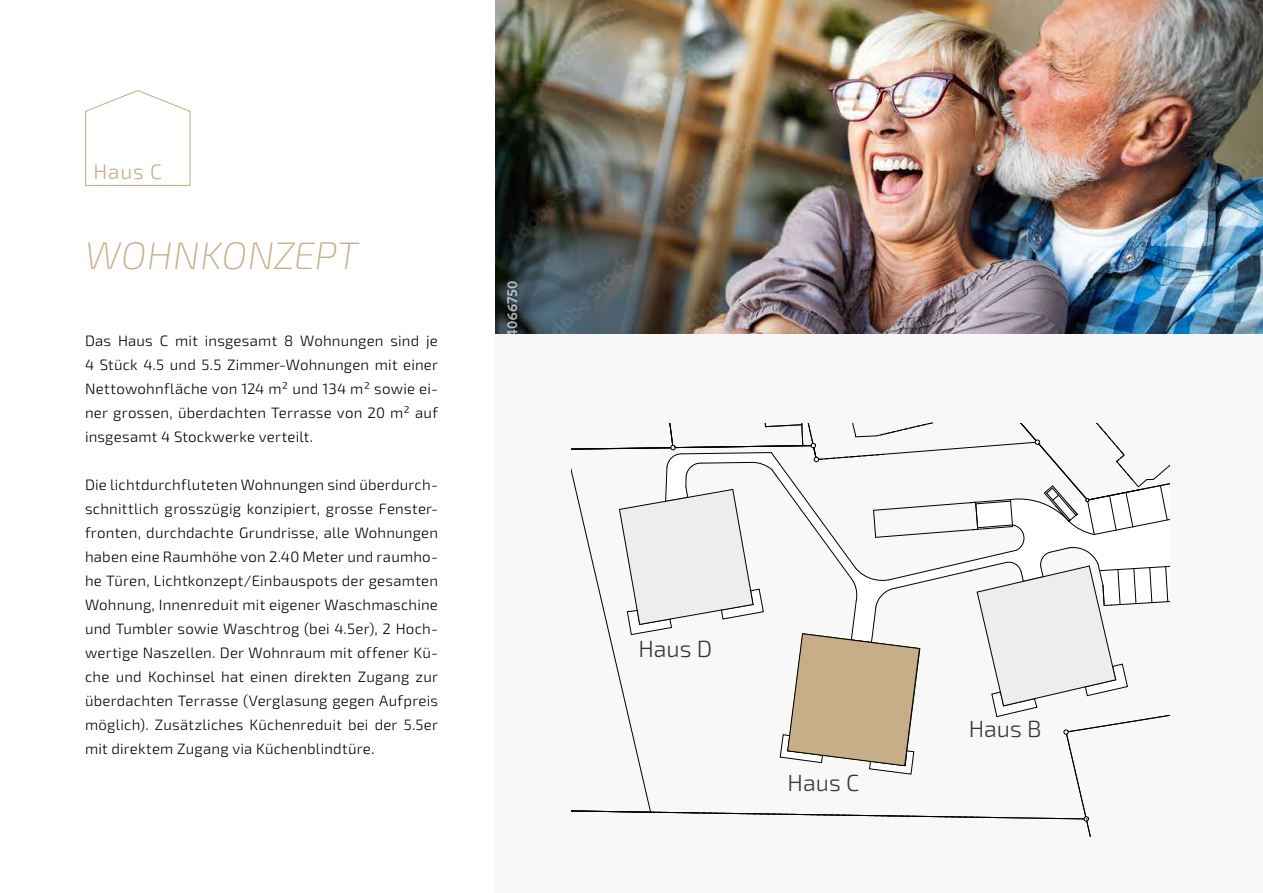
<style>
.page{position:relative;width:1263px;height:893px;background:#fff}
.page>*{position:absolute;margin:0;border:0;box-sizing:border-box;transform-origin:0 0}
.t1{font:italic 200 38.25px "Exo 2";letter-spacing:.005em;color:#c7ae86}
.t2{font:300 23.4px "Exo 2";color:#383836}
.t3{font:300 20.85px "Exo 2";color:#c7ae86}
.t4{font:300 15px/24px "Exo 2";letter-spacing:.015em;color:#000;text-align:justify}
</style>
<div class="page">
<div style="left:496px;top:333px;width:767px;height:560px;background:#f6f6f6"></div>
<img style="left:495px;top:0;width:768px;height:333px">
<svg style="left:85px;top:90px;width:106px;height:96px"></svg>
<svg style="left:572px;top:422px;width:597px;height:415px"></svg>
<h3 class="t3" style="left:93px;top:159px;width:70px">Haus C</h3>
<h1 class="t1" style="left:85px;top:234px;width:275px">WOHNKONZEPT</h1>
<p class="t4" style="left:85px;top:329px;width:354px">Das Haus C mit insgesamt 8 Wohnungen sind je 4 Stück 4.5 und 5.5 Zimmer-Wohnungen mit einer Nettowohnfläche von 124 m² und 134 m² sowie ei&shy;ner grossen, überdachten Terrasse von 20 m² auf insgesamt 4 Stockwerke verteilt.</p>
<p class="t4" style="left:85px;top:473px;width:354px">Die lichtdurchfluteten Wohnungen sind überdurch&shy;schnittlich grosszügig konzipiert, grosse Fenster&shy;fronten, durchdachte Grundrisse, alle Wohnungen haben eine Raumhöhe von 2.40 Meter und raumho&shy;he Türen, Lichtkonzept/Einbauspots der gesamten Wohnung, Innenreduit mit eigener Waschmaschine und Tumbler sowie Waschtrog (bei 4.5er), 2 Hoch&shy;wertige Naszellen. Der Wohnraum mit offener Kü&shy;che und Kochinsel hat einen direkten Zugang zur überdachten Terrasse (Verglasung gegen Aufpreis möglich). Zusätzliches Küchenreduit bei der 5.5er mit direktem Zugang via Küchenblindtüre.</p>
<h2 class="t2" style="left:638px;top:635px;width:75px">Haus D</h2>
<h2 class="t2" style="left:788px;top:769px;width:73px">Haus C</h2>
<h2 class="t2" style="left:969px;top:715px;width:74px">Haus B</h2>
</div>
